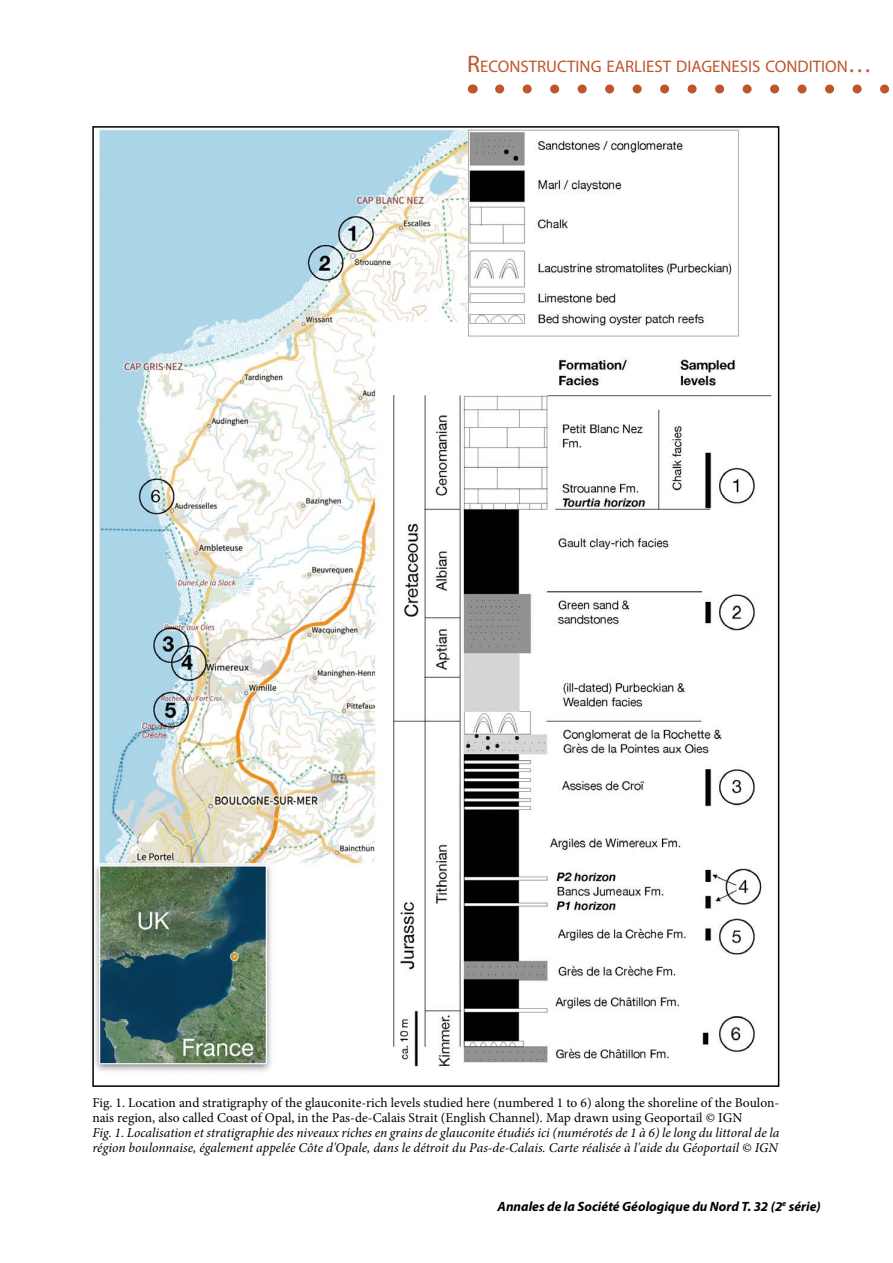
<style>
.page{position:relative;width:893px;height:1263px;background:#fff}
.page>*{position:absolute;margin:0;border:0;box-sizing:border-box;transform-origin:0 0}
.t1{font:16.8px "Myriad Pro";color:#c0542a}
.titre_figure{font:italic 13.5px/15px "Minion Pro";color:#000}
.titre_figure-2{font:13.5px/15px "Minion Pro";color:#000}
.t2{font:italic 700 13.5px "Myriad Pro";color:#000}
.s1{font-size:24px}
</style>
<div class="page">
<svg style="left:500px;top:84px;width:390px;height:9px"></svg>
<img style="left:95px;top:129px;width:677px;height:942px">
<p class="t1" style="left:467px;top:56px;width:406px"><span class="s1">R</span>ECONSTRUCTING EARLIEST DIAGENESIS CONDITION<span class="s1">…</span></p>
<p class="titre_figure-2" style="left:92px;top:1095px;width:688px">Fig. 1. Location and stratigraphy of the glauconite-rich levels studied here (numbered 1 to 6) along the shoreline of the Boulon&shy;nais region, also called Coast of Opal, in the Pas-de-Calais Strait (English Channel). Map drawn using Geoportail © IGN</p>
<p class="titre_figure" style="left:92px;top:1125px;width:689px">Fig. 1. Localisation et stratigraphie des niveaux riches en grains de glauconite étudiés ici (numérotés de 1 à 6) le long du littoral de la région boulonnaise, également appelée Côte d'Opale, dans le détroit du Pas-de-Calais. Carte réalisée à l'aide du Géoportail © IGN</p>
<p class="t2" style="left:498px;top:1197px;width:325px">Annales de la Société Géologique du Nord T. 32 (2<sup>e</sup> série)</p>
</div>
